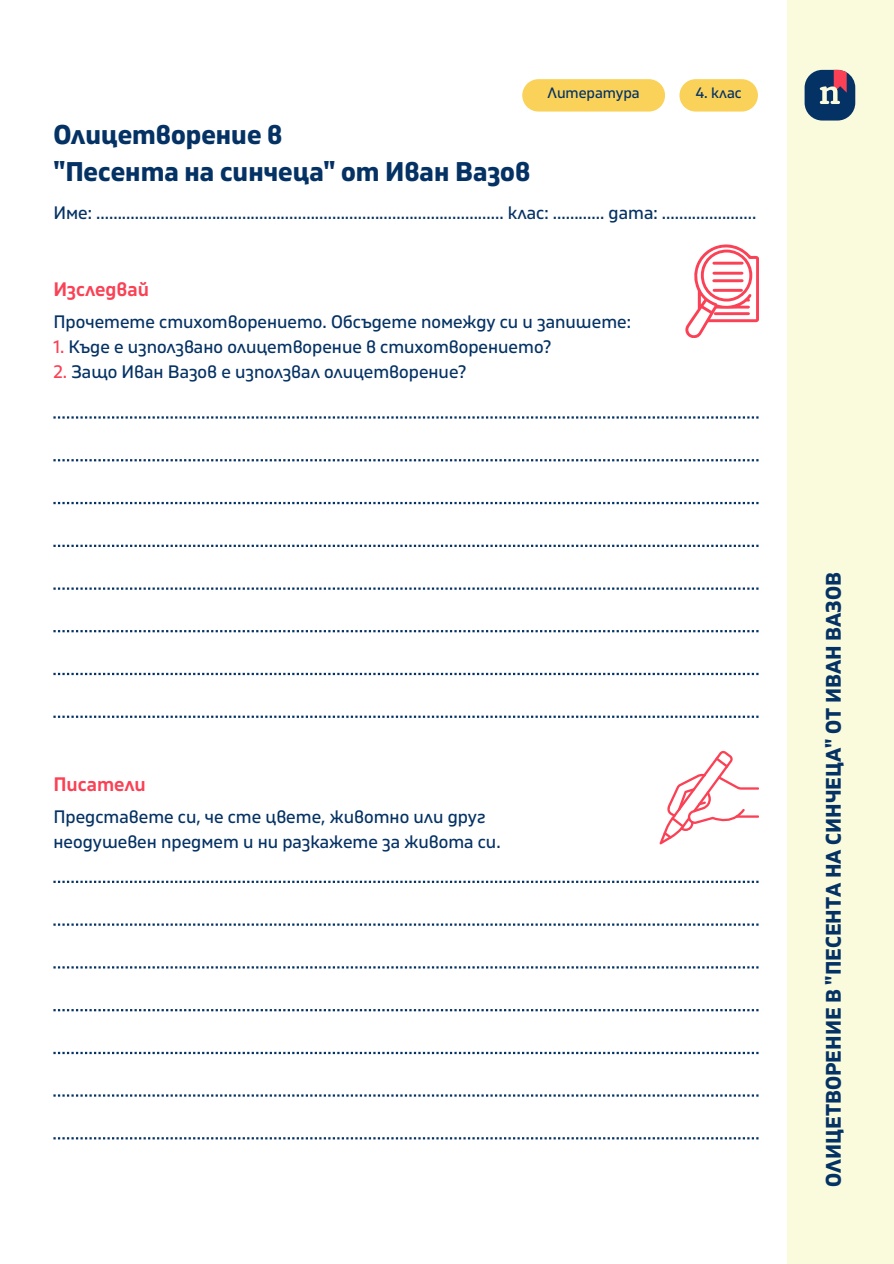
<style>
.page{position:relative;width:894px;height:1264px;background:#fff}
.page>*{position:absolute;margin:0;border:0;box-sizing:border-box;transform-origin:0 0}
.t1{font:700 27px/37.2px "Gilam BG";color:#053264}
.t2{font:700 21px "Gilam BG";color:#053264}
.t3{font:600 19.5px "Gilam BG";color:#fa4155}
.t4{font:18px/24.8px "Gilam BG";color:#053264}
.t5{font:15px "Gilam";letter-spacing:-.005em;color:#053264}
.s1{color:#fa4155}
</style>
<div class="page">
<div style="left:787px;top:0;width:106px;height:1263px;background:#fafadc"></div>
<svg style="left:804px;top:70px;width:51px;height:50px"></svg>
<div style="left:522px;top:79px;width:143px;height:33px;background:#fad25a"></div>
<div style="left:679px;top:79px;width:78px;height:33px;background:#fad25a"></div>
<svg style="left:53px;top:1009px;width:705px;height:2px"></svg>
<svg style="left:53px;top:1051px;width:705px;height:3px"></svg>
<svg style="left:53px;top:1094px;width:705px;height:2px"></svg>
<svg style="left:53px;top:1137px;width:705px;height:2px"></svg>
<svg style="left:53px;top:880px;width:705px;height:3px"></svg>
<svg style="left:53px;top:923px;width:705px;height:2px"></svg>
<svg style="left:53px;top:966px;width:705px;height:2px"></svg>
<svg style="left:53px;top:544px;width:705px;height:3px"></svg>
<svg style="left:53px;top:587px;width:705px;height:2px"></svg>
<svg style="left:53px;top:630px;width:705px;height:2px"></svg>
<svg style="left:53px;top:673px;width:705px;height:2px"></svg>
<svg style="left:53px;top:715px;width:705px;height:3px"></svg>
<svg style="left:53px;top:416px;width:705px;height:2px"></svg>
<svg style="left:53px;top:459px;width:705px;height:2px"></svg>
<svg style="left:53px;top:502px;width:705px;height:2px"></svg>
<svg style="left:685px;top:244px;width:73px;height:94px"></svg>
<svg style="left:659px;top:750px;width:99px;height:94px"></svg>
<h1 class="t1" style="left:53px;top:117px;width:478px">Олицетворение в<br>"Песента на синчеца" от Иван Вазов</h1>
<p class="t5" style="left:547px;top:84px;width:94px">Литература</p>
<p class="t5" style="left:695px;top:84px;width:47px">4. клас</p>
<p class="t4" style="left:53px;top:200px;width:704px">Име: ............................................................................................... клас: ............ дата: ......................</p>
<p class="t3" style="left:53px;top:277px;width:97px">Изследвай</p>
<p class="t4" style="left:53px;top:310px;width:579px">Прочетете стихотворението. Обсъдете помежду си и запишете:</p>
<p class="t4" style="left:53px;top:335px;width:499px"><span class="s1">1.</span> Къде е използвано олицетворение в стихотворението?</p>
<p class="t4" style="left:53px;top:359px;width:414px"><span class="s1">2.</span> Защо Иван Вазов е използвал олицетворение?</p>
<p class="t3" style="left:53px;top:772px;width:94px">Писатели</p>
<p class="t4" style="left:53px;top:804px;width:448px">Представете си, че сте цвете, животно или друг неодушевен предмет и ни разкажете за живота си.</p>
<p class="t2" style="left:820px;top:1187px;width:616px;rotate:-90deg">ОЛИЦЕТВОРЕНИЕ В "ПЕСЕНТА НА СИНЧЕЦA" ОТ ИВАН ВАЗОВ</p>
</div>
